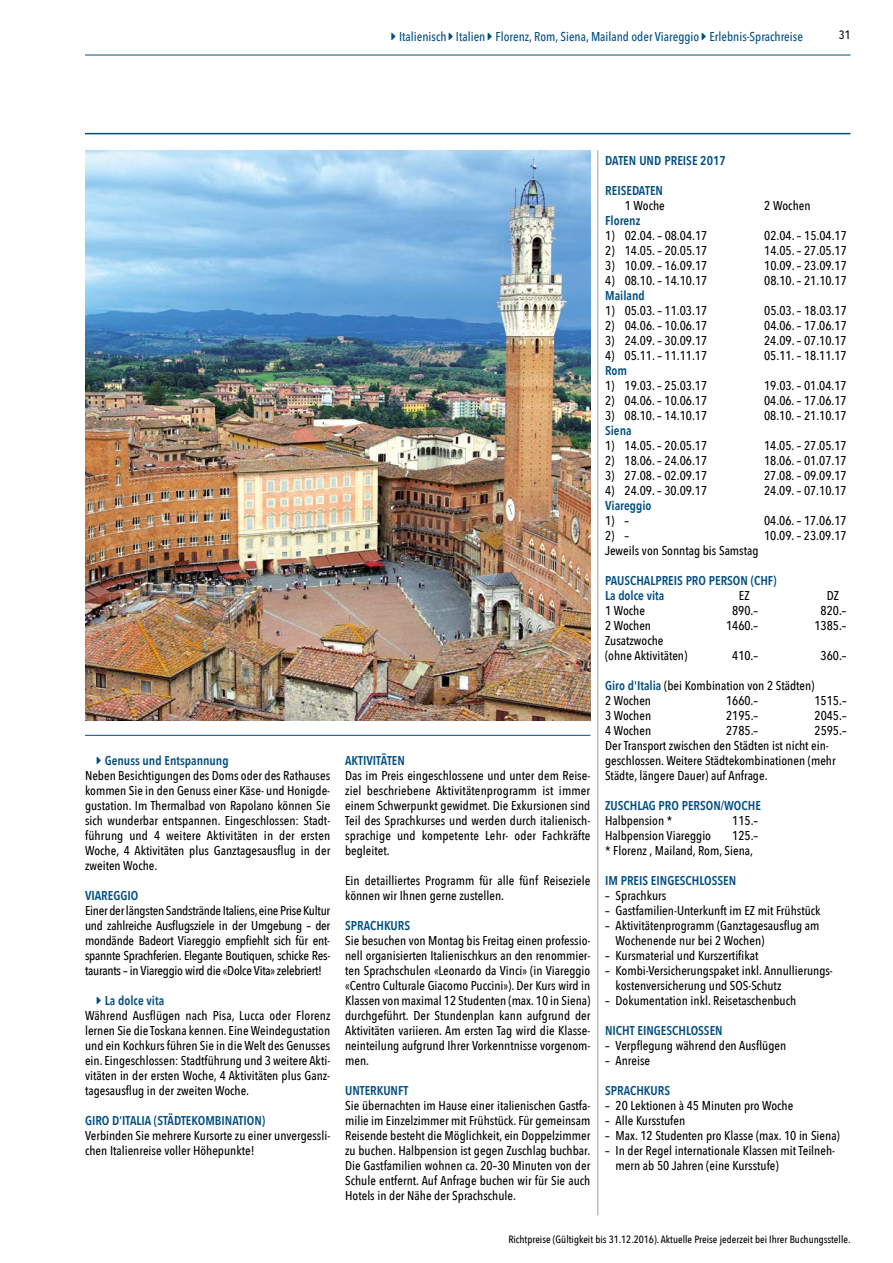
<style>
.page{position:relative;width:893px;height:1263px;background:#fff}
.page>*{position:absolute;margin:0;border:0;box-sizing:border-box;transform-origin:0 0}
.t1{font:500 12.75px/15px "Avenir Next Condensed";color:#000}
.t2{font:600 12.75px/15px "Avenir Next Condensed";color:#004e82}
.t3{font:500 condensed 12.75px "Avenir Next LT Pro";color:#004e82}
.t4{font:500 condensed 12px "Avenir Next LT Pro";color:#000}
.t5{font:500 10.5px "Avenir Next Condensed";color:#000}
.s1{font-weight:600;color:#004e82}
</style>
<div class="page">
<hr style="left:85px;top:133px;width:765px;height:1px;background:#004e82">
<hr style="left:85px;top:55px;width:765px;height:1px;background:#004e82">
<img style="left:85px;top:150px;width:506px;height:570px">
<hr style="left:597px;top:150px;width:1px;height:1065px;background:#9d9d9c">
<hr style="left:85px;top:735px;width:505px;height:1px;background:#004e82">
<p class="t3" style="left:399px;top:29px;width:405px">Italienisch Italien Florenz, Rom, Siena, Mailand oder Viareggio Erlebnis-Sprachreise</p>
<p class="t4" style="left:839px;top:28px;width:13px">31</p>
<p class="t2" style="left:105px;top:753px;width:125px">Genuss und Entspannung</p>
<p class="t1" style="left:85px;top:768px;width:247px;text-align:justify">Neben Besichtigungen des Doms oder des Rathauses kommen Sie in den Genuss einer Käse- und Honigde&shy;gustation. Im Thermalbad von Rapolano können Sie sich wunderbar entspannen. Eingeschlossen: Stadt&shy;führung und 4 weitere Aktivitäten in der ersten Woche, 4 Aktivitäten plus Ganztagesausflug in der zweiten Woche.</p>
<p class="t2" style="left:85px;top:888px;width:55px">VIAREGGIO</p>
<p class="t1" style="left:85px;top:903px;width:247px;text-align:justify">Einer der längsten Sandstrände Italiens, eine Prise Kultur und zahlreiche Ausflugsziele in der Umgebung – der mondände Badeort Viareggio empfiehlt sich für ent&shy;spannte Sprachferien. Elegante Boutiquen, schicke Res&shy;taurants – in Viareggio wird die «Dolce Vita» zelebriert!</p>
<p class="t2" style="left:105px;top:993px;width:61px">La dolce vita</p>
<p class="t1" style="left:85px;top:1008px;width:247px;text-align:justify">Während Ausflügen nach Pisa, Lucca oder Florenz lernen Sie die Toskana kennen. Eine Weindegustation und ein Kochkurs führen Sie in die Welt des Genusses ein. Eingeschlossen: Stadtführung und 3 weitere Akti&shy;vitäten in der ersten Woche, 4 Aktivitäten plus Ganz&shy;tagesausflug in der zweiten Woche.</p>
<p class="t2" style="left:85px;top:1113px;width:182px">GIRO D’ITALIA (STÄDTEKOMBINATION)</p>
<p class="t1" style="left:85px;top:1128px;width:247px">Verbinden Sie mehrere Kursorte zu einer unvergessli&shy;chen Italienreise voller Höhepunkte!</p>
<p class="t2" style="left:605px;top:153px;width:122px">DATEN UND PREISE 2017</p>
<p class="t2" style="left:605px;top:183px;width:59px">REISEDATEN</p>
<p class="t1" style="left:625px;top:198px;width:42px">1 Woche</p>
<p class="t1" style="left:764px;top:198px;width:48px">2 Wochen</p>
<p class="t2" style="left:605px;top:213px;width:37px">Florenz</p>
<p class="t1" style="left:605px;top:228px;width:104px">1) 02.04. – 08.04.17</p>
<p class="t1" style="left:764px;top:228px;width:84px">02.04. – 15.04.17</p>
<p class="t1" style="left:605px;top:243px;width:104px">2) 14.05. – 20.05.17</p>
<p class="t1" style="left:764px;top:243px;width:84px">14.05. – 27.05.17</p>
<p class="t1" style="left:605px;top:258px;width:104px">3) 10.09. – 16.09.17</p>
<p class="t1" style="left:764px;top:258px;width:84px">10.09. – 23.09.17</p>
<p class="t1" style="left:605px;top:273px;width:104px">4) 08.10. – 14.10.17</p>
<p class="t1" style="left:764px;top:273px;width:84px">08.10. – 21.10.17</p>
<p class="t2" style="left:605px;top:288px;width:41px">Mailand</p>
<p class="t1" style="left:605px;top:303px;width:104px">1) 05.03. – 11.03.17</p>
<p class="t1" style="left:764px;top:303px;width:84px">05.03. – 18.03.17</p>
<p class="t1" style="left:605px;top:318px;width:104px">2) 04.06. – 10.06.17</p>
<p class="t1" style="left:764px;top:318px;width:84px">04.06. – 17.06.17</p>
<p class="t1" style="left:605px;top:333px;width:104px">3) 24.09. – 30.09.17</p>
<p class="t1" style="left:764px;top:333px;width:84px">24.09. – 07.10.17</p>
<p class="t1" style="left:605px;top:348px;width:104px">4) 05.11. – 11.11.17</p>
<p class="t1" style="left:764px;top:348px;width:84px">05.11. – 18.11.17</p>
<p class="t2" style="left:605px;top:362px;width:24px">Rom</p>
<p class="t1" style="left:605px;top:378px;width:104px">1) 19.03. – 25.03.17</p>
<p class="t1" style="left:764px;top:378px;width:84px">19.03. – 01.04.17</p>
<p class="t1" style="left:605px;top:393px;width:104px">2) 04.06. – 10.06.17</p>
<p class="t1" style="left:764px;top:393px;width:84px">04.06. – 17.06.17</p>
<p class="t1" style="left:605px;top:408px;width:104px">3) 08.10. – 14.10.17</p>
<p class="t1" style="left:764px;top:408px;width:84px">08.10. – 21.10.17</p>
<p class="t2" style="left:605px;top:422px;width:28px">Siena</p>
<p class="t1" style="left:605px;top:438px;width:104px">1) 14.05. – 20.05.17</p>
<p class="t1" style="left:764px;top:438px;width:84px">14.05. – 27.05.17</p>
<p class="t1" style="left:605px;top:453px;width:104px">2) 18.06. – 24.06.17</p>
<p class="t1" style="left:764px;top:453px;width:84px">18.06. – 01.07.17</p>
<p class="t1" style="left:605px;top:468px;width:104px">3) 27.08. – 02.09.17</p>
<p class="t1" style="left:764px;top:468px;width:84px">27.08. – 09.09.17</p>
<p class="t1" style="left:605px;top:483px;width:104px">4) 24.09. – 30.09.17</p>
<p class="t1" style="left:764px;top:483px;width:84px">24.09. – 07.10.17</p>
<p class="t2" style="left:605px;top:497px;width:48px">Viareggio</p>
<p class="t1" style="left:605px;top:513px;width:26px">1) –</p>
<p class="t1" style="left:764px;top:513px;width:84px">04.06. – 17.06.17</p>
<p class="t1" style="left:605px;top:528px;width:26px">2) –</p>
<p class="t1" style="left:764px;top:528px;width:84px">10.09. – 23.09.17</p>
<p class="t1" style="left:605px;top:543px;width:155px">Jeweils von Sonntag bis Samstag</p>
<p class="t2" style="left:605px;top:572px;width:173px">PAUSCHALPREIS PRO PERSON (CHF)<br>La dolce vita</p>
<p class="t1" style="left:739px;top:588px;width:12px">EZ</p>
<p class="t1" style="left:827px;top:588px;width:14px">DZ</p>
<p class="t2" style="left:345px;top:753px;width:61px">AKTIVITÄTEN</p>
<p class="t1" style="left:345px;top:768px;width:247px;text-align:justify">Das im Preis eingeschlossene und unter dem Reise&shy;ziel beschriebene Aktivitätenprogramm ist immer einem Schwerpunkt gewidmet. Die Exkursionen sind Teil des Sprachkurses und werden durch italienisch&shy;sprachige und kompetente Lehr- oder Fachkräfte begleitet.</p>
<p class="t1" style="left:345px;top:873px;width:247px">Ein detailliertes Programm für alle fünf Reiseziele können wir Ihnen gerne zustellen.</p>
<p class="t2" style="left:345px;top:918px;width:66px">SPRACHKURS</p>
<p class="t1" style="left:345px;top:933px;width:247px;text-align:justify">Sie besuchen von Montag bis Freitag einen professio&shy;nell organisierten Italienischkurs an den renommier&shy;ten Sprachschulen «Leonardo da Vinci» (in Viareggio «Centro Culturale Giacomo Puccini»). Der Kurs wird in Klassen von maximal 12 Studenten (max. 10 in Siena) durchgeführt. Der Stundenplan kann aufgrund der Aktivitäten variieren. Am ersten Tag wird die Klasse&shy;neinteilung aufgrund Ihrer Vorkenntnisse vorgenom&shy;men.</p>
<p class="t2" style="left:345px;top:1083px;width:65px">UNTERKUNFT</p>
<p class="t1" style="left:345px;top:1098px;width:247px;text-align:justify">Sie übernachten im Hause einer italienischen Gastfa&shy;milie im Einzelzimmer mit Frühstück. Für gemeinsam Reisende besteht die Möglichkeit, ein Doppelzimmer zu buchen. Halbpension ist gegen Zuschlag buchbar.<br>Die Gastfamilien wohnen ca. 20–30 Minuten von der Schule entfernt. Auf Anfrage buchen wir für Sie auch Hotels in der Nähe der Sprachschule.</p>
<p class="t1" style="left:605px;top:603px;width:41px">1 Woche</p>
<p class="t1" style="left:732px;top:603px;width:27px">890.–</p>
<p class="t1" style="left:821px;top:603px;width:27px">820.–</p>
<p class="t1" style="left:605px;top:618px;width:48px">2 Wochen</p>
<p class="t1" style="left:726px;top:618px;width:34px">1460.–</p>
<p class="t1" style="left:814px;top:618px;width:34px">1385.–</p>
<p class="t1" style="left:605px;top:633px;width:84px">Zusatzwoche (ohne Aktivitäten)</p>
<p class="t1" style="left:732px;top:648px;width:27px">410.–</p>
<p class="t1" style="left:821px;top:648px;width:27px">360.–</p>
<p class="t1" style="left:605px;top:678px;width:211px"><span class="s1">Giro d'Italia</span> (bei Kombination von 2 Städten)<br>2 Wochen</p>
<p class="t1" style="left:726px;top:693px;width:34px">1660.–</p>
<p class="t1" style="left:814px;top:693px;width:34px">1515.–</p>
<p class="t1" style="left:605px;top:708px;width:48px">3 Wochen</p>
<p class="t1" style="left:726px;top:708px;width:34px">2195.–</p>
<p class="t1" style="left:814px;top:708px;width:34px">2045.–</p>
<p class="t1" style="left:605px;top:723px;width:48px">4 Wochen</p>
<p class="t1" style="left:726px;top:723px;width:34px">2785.–</p>
<p class="t1" style="left:605px;top:723px;width:243px;text-indent:209px">2595.– Der Transport zwischen den Städten ist nicht ein&shy;geschlossen. Weitere Städtekombinationen (mehr Städte, längere Dauer) auf Anfrage.</p>
<p class="t2" style="left:605px;top:797px;width:157px">ZUSCHLAG PRO PERSON/WOCHE</p>
<p class="t1" style="left:605px;top:813px;width:69px">Halbpension *</p>
<p class="t1" style="left:732px;top:813px;width:27px">115.–</p>
<p class="t1" style="left:605px;top:828px;width:108px">Halbpension Viareggio</p>
<p class="t1" style="left:605px;top:828px;width:155px;text-indent:127px">125.– * Florenz , Mailand, Rom, Siena,</p>
<p class="t2" style="left:605px;top:872px;width:133px">IM PREIS EINGESCHLOSSEN</p>
<p class="t1" style="left:605px;top:888px;width:63px">– Sprachkurs</p>
<p class="t1" style="left:605px;top:903px;width:217px">– Gastfamilien-Unterkunft im EZ mit Frühstück</p>
<p class="t1" style="left:616px;top:918px;width:205px;text-indent:-11px">– Aktivitätenprogramm (Ganztagesausflug am<br>Wochenende nur bei 2 Wochen)</p>
<p class="t1" style="left:605px;top:948px;width:155px">– Kursmaterial und Kurszertifikat</p>
<p class="t1" style="left:616px;top:963px;width:219px;text-indent:-11px">– Kombi-Versicherungspaket inkl. Annullierungs&shy;kostenversicherung und SOS-Schutz</p>
<p class="t1" style="left:605px;top:993px;width:193px">– Dokumentation inkl. Reisetaschenbuch</p>
<p class="t2" style="left:605px;top:1022px;width:119px">NICHT EINGESCHLOSSEN</p>
<p class="t1" style="left:605px;top:1038px;width:183px">– Verpflegung während den Ausflügen</p>
<p class="t1" style="left:605px;top:1053px;width:47px">– Anreise</p>
<p class="t2" style="left:605px;top:1082px;width:66px">SPRACHKURS</p>
<p class="t1" style="left:605px;top:1098px;width:190px">– 20 Lektionen à 45 Minuten pro Woche</p>
<p class="t1" style="left:605px;top:1113px;width:82px">– Alle Kursstufen</p>
<p class="t1" style="left:605px;top:1128px;width:236px">– Max. 12 Studenten pro Klasse (max. 10 in Siena)</p>
<p class="t1" style="left:616px;top:1143px;width:221px;text-indent:-11px">– In der Regel internationale Klassen mit Teilneh&shy;mern ab 50 Jahren (eine Kursstufe)</p>
<p class="t5" style="left:508px;top:1232px;width:344px">Richtpreise (Gültigkeit bis 31.12.2016). Aktuelle Preise jederzeit bei Ihrer Buchungsstelle.</p>
</div>
